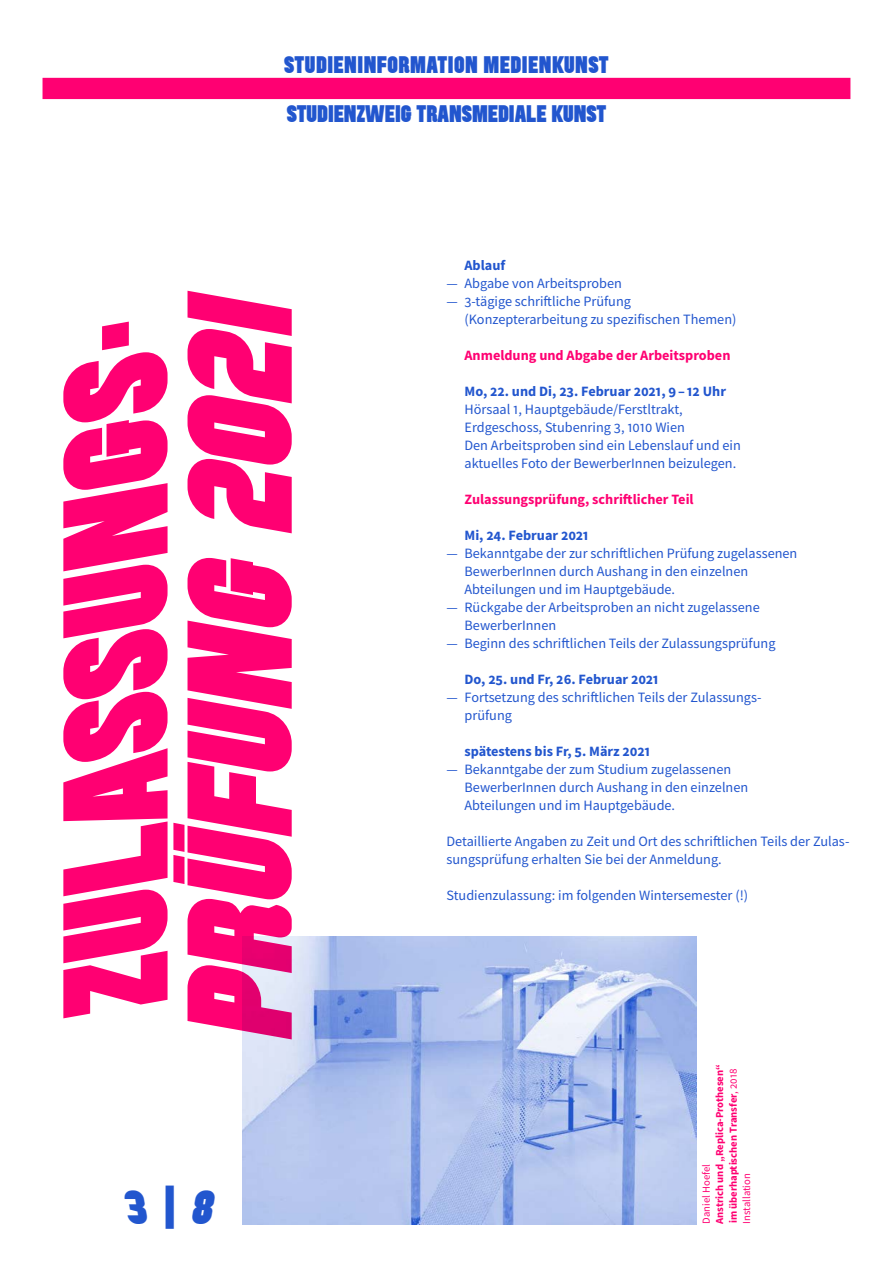
<style>
.page{position:relative;width:893px;height:1263px;background:#fff}
.page>*{position:absolute;margin:0;border:0;box-sizing:border-box;transform-origin:0 0}
.t1{font:148.8px "The Pyte Foundry Routine A";color:#ff0072}
.t2{font:148.8px "The Pyte Foundry Routine C";color:#ff0072}
.t3{font:48px "The Pyte Foundry Routine A";color:#2256ce}
.t4{font:24px "The Pyte Foundry Routine B";color:#2256ce}
.t5{font:24px "The Pyte Foundry Routine B";letter-spacing:.02em;color:#2256ce}
.running_DE{font:14.25px/18px "Source Sans Pro";color:#2256ce}
.running_DE-2{font:700 14.25px "Source Sans Pro";color:#2256ce}
.subhead{font:700 14.25px "Source Sans Pro";color:#ff0072}
.subhead-2{font:700 14.25px "Source Sans Pro";color:#2256ce}
.t6{font:700 10.65px/13.5px "Source Sans Pro";color:#ff0072}
.t7{font:10.65px "Source Sans Pro";color:#ff0072}
.s1{font-family:"The Pyte Foundry Routine B"}
.s2{font-family:"The Pyte Foundry Routine C"}
.s3{font-weight:400}
</style>
<div class="page">
<div style="left:43px;top:78px;width:807px;height:21px;background:#ff0072"></div>
<svg style="left:173px;top:823px;width:11px;height:61px"></svg>
<img style="left:242px;top:936px;width:454px;height:288px">
<h3 class="t5" style="left:284px;top:49px;width:326px">STUDIENINFORMATION MEDIENKUNST</h3>
<h3 class="t4" style="left:287px;top:98px;width:321px">STUDIENZWEIG TRANSMEDIALE KUNST</h3>
<h1 class="t1" style="left:19px;top:1013px;width:698px;rotate:-90deg">Zulassungs-</h1>
<h1 class="t2" style="left:143px;top:1035px;width:750px;rotate:-90deg">prufung 2021</h1>
<p class="subhead-2" style="left:464px;top:256px;width:42px">Ablauf</p>
<p class="running_DE" style="left:446px;top:274px;width:177px">— Abgabe von Arbeitsproben</p>
<p class="running_DE" style="left:464px;top:292px;width:273px;text-indent:-18px">— 3-tägige schriftliche Prüfung (Konzepterarbeitung zu spezifischen Themen)</p>
<p class="subhead" style="left:464px;top:346px;width:268px">Anmeldung und Abgabe der Arbeitsproben</p>
<p class="running_DE-2" style="left:464px;top:382px;width:263px">Mo, 22. und Di, 23. Februar 2021, 9– 12 Uhr</p>
<p class="running_DE" style="left:464px;top:400px;width:222px">Hörsaal 1, Hauptgebäude/Ferstltrakt,<br>Erdgeschoss, Stubenring 3, 1010 Wien</p>
<p class="running_DE" style="left:464px;top:436px;width:278px">Den Arbeitsproben sind ein Lebenslauf und ein aktuelles Foto der BewerberInnen beizulegen.</p>
<p class="subhead" style="left:464px;top:490px;width:231px">Zulassungsprüfung, schriftlicher Teil</p>
<p class="running_DE-2" style="left:464px;top:526px;width:126px">Mi, 24. Februar 2021</p>
<p class="running_DE" style="left:464px;top:544px;width:334px;text-indent:-18px">— Bekanntgabe der zur schriftlichen Prüfung zugelassenen<br>BewerberInnen durch Aushang in den einzelnen<br>Abteilungen und im Hauptgebäude.</p>
<p class="running_DE" style="left:464px;top:598px;width:297px;text-indent:-18px">— Rückgabe der Arbeitsproben an nicht zugelassene<br>BewerberInnen</p>
<p class="running_DE" style="left:446px;top:634px;width:331px">— Beginn des schriftlichen Teils der Zulassungsprüfung</p>
<p class="running_DE-2" style="left:464px;top:670px;width:196px">Do, 25. und Fr, 26. Februar 2021</p>
<p class="running_DE" style="left:464px;top:688px;width:299px;text-indent:-18px">— Fortsetzung des schriftlichen Teils der Zulassungs&shy;prüfung</p>
<p class="running_DE-2" style="left:464px;top:742px;width:187px">spätestens bis Fr, 5. März 2021</p>
<p class="running_DE" style="left:464px;top:760px;width:285px;text-indent:-18px">— Bekanntgabe der zum Studium zugelassenen<br>BewerberInnen durch Aushang in den einzelnen<br>Abteilungen und im Hauptgebäude.</p>
<p class="running_DE" style="left:446px;top:832px;width:404px">Detaillierte Angaben zu Zeit und Ort des schriftlichen Teils der Zulas&shy;sungsprüfung erhalten Sie bei der Anmeldung.</p>
<p class="running_DE" style="left:446px;top:886px;width:303px">Studienzulassung: im folgenden Wintersemester (!)</p>
<h2 class="t3" style="left:126px;top:1176px;width:89px">3<span class="s1">|</span> <span class="s2">8</span></h2>
<p class="t6" style="left:713px;top:1224px;width:161px;rotate:-90deg">Anstrich und „Replica-Prothesen“ im überhaptischen Transfer<span class="s3">, 2018<br>Installation</span></p>
<p class="t7" style="left:699px;top:1223px;width:61px;rotate:-90deg">Daniel Hoefel</p>
</div>
